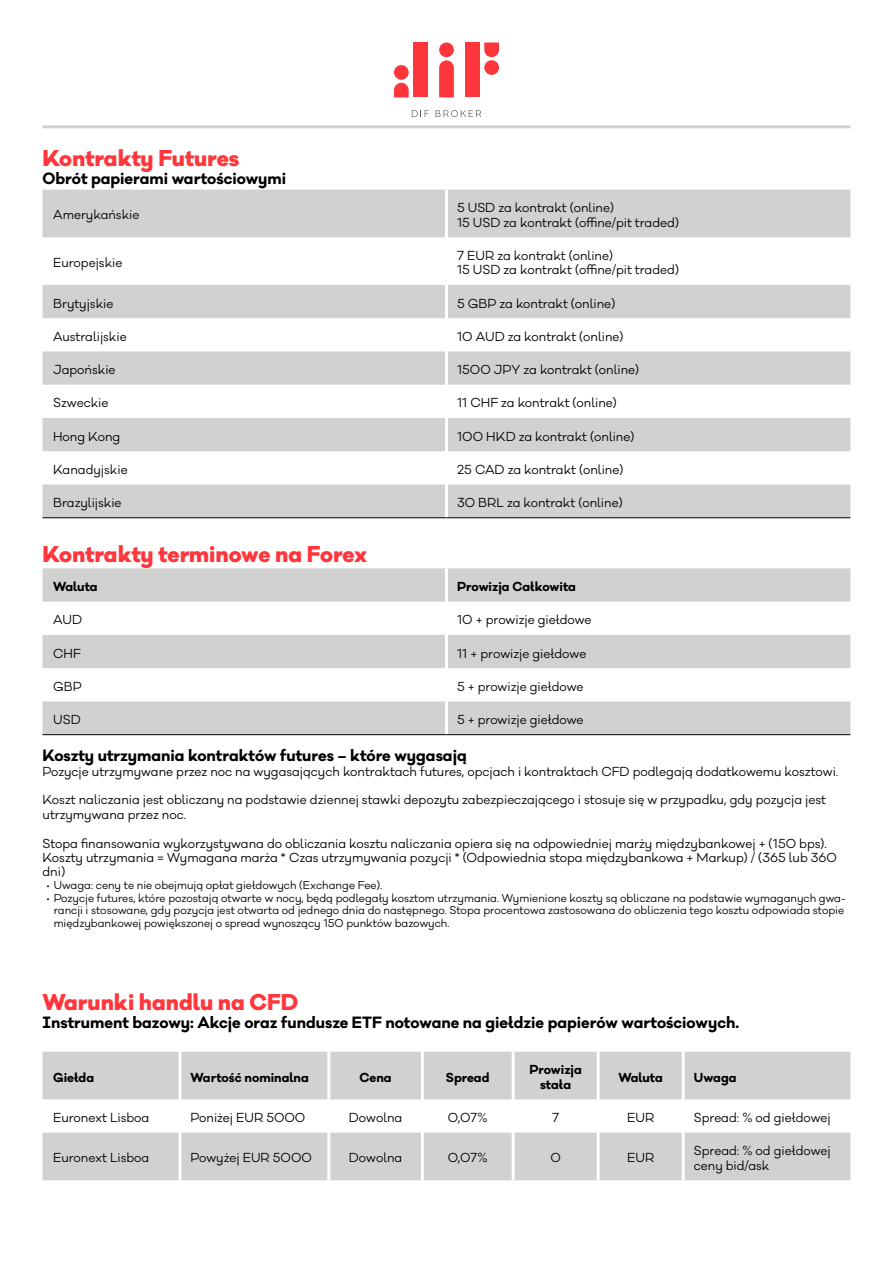
<style>
.page{position:relative;width:893px;height:1263px;background:#fff}
.page>*{position:absolute;margin:0;border:0;box-sizing:border-box;transform-origin:0 0}
.t1{font:800 21px "Galano Classic Alt";color:#ff363b}
.t2{font:700 15px "Galano Classic Alt";color:#000}
.t3{font:12px/14.4px "Galano Classic Alt";color:#000}
.t4{font:700 12px/14.4px "Galano Classic Alt";color:#000;text-align:center}
.t5{font:10.5px "Galano Classic Alt";color:#000}
.s1{font-weight:700}
</style>
<div class="page">
<svg style="left:412px;top:110px;width:17px;height:7px"></svg>
<svg style="left:436px;top:110px;width:45px;height:7px"></svg>
<div style="left:439px;top:43px;width:15px;height:14px;background:#fc363b;border-radius:50%"></div>
<svg style="left:439px;top:60px;width:15px;height:37px"></svg>
<div style="left:465px;top:43px;width:15px;height:54px;background:#fc363b"></div>
<div style="left:484px;top:60px;width:15px;height:15px;background:#fc363b;border-radius:50%"></div>
<svg style="left:484px;top:43px;width:15px;height:14px"></svg>
<div style="left:413px;top:43px;width:15px;height:54px;background:#fc363b"></div>
<div style="left:394px;top:65px;width:15px;height:15px;background:#fc363b;border-radius:50%"></div>
<svg style="left:394px;top:83px;width:15px;height:14px"></svg>
<hr style="left:43px;top:125px;width:807px;height:3px;background:#d1d1d0">
<svg style="left:43px;top:190px;width:807px;height:327px;fill:#d1d1d0"></svg>
<hr style="left:445px;top:190px;width:3px;height:47px;background:#fff">
<hr style="left:445px;top:237px;width:3px;height:48px;background:#fff">
<hr style="left:445px;top:285px;width:3px;height:33px;background:#fff">
<hr style="left:445px;top:318px;width:3px;height:33px;background:#fff">
<hr style="left:445px;top:351px;width:3px;height:34px;background:#fff">
<hr style="left:445px;top:385px;width:3px;height:33px;background:#fff">
<hr style="left:445px;top:418px;width:3px;height:33px;background:#fff">
<hr style="left:445px;top:451px;width:3px;height:33px;background:#fff">
<hr style="left:445px;top:484px;width:3px;height:34px;background:#fff">
<hr style="left:43px;top:517px;width:403px;height:1px;background:#000">
<hr style="left:446px;top:517px;width:404px;height:1px;background:#000">
<svg style="left:43px;top:568px;width:807px;height:166px;fill:#d1d1d0"></svg>
<hr style="left:445px;top:568px;width:3px;height:34px;background:#fff">
<hr style="left:445px;top:602px;width:3px;height:33px;background:#fff">
<hr style="left:445px;top:635px;width:3px;height:33px;background:#fff">
<hr style="left:445px;top:668px;width:3px;height:33px;background:#fff">
<hr style="left:445px;top:701px;width:3px;height:33px;background:#fff">
<hr style="left:43px;top:734px;width:403px;height:1px;background:#000">
<hr style="left:446px;top:734px;width:404px;height:1px;background:#000">
<svg style="left:43px;top:1052px;width:807px;height:128px;fill:#d1d1d0"></svg>
<svg style="left:178px;top:1052px;width:4px;height:47px"></svg>
<hr style="left:327px;top:1052px;width:3px;height:47px;background:#fff">
<hr style="left:421px;top:1052px;width:3px;height:47px;background:#fff">
<hr style="left:512px;top:1052px;width:3px;height:47px;background:#fff">
<hr style="left:597px;top:1052px;width:3px;height:47px;background:#fff">
<hr style="left:682px;top:1052px;width:3px;height:47px;background:#fff">
<hr style="left:178px;top:1099px;width:4px;height:33px;background:#fff">
<hr style="left:327px;top:1099px;width:3px;height:33px;background:#fff">
<hr style="left:421px;top:1099px;width:3px;height:33px;background:#fff">
<hr style="left:512px;top:1099px;width:3px;height:33px;background:#fff">
<hr style="left:597px;top:1099px;width:3px;height:33px;background:#fff">
<hr style="left:682px;top:1099px;width:3px;height:33px;background:#fff">
<svg style="left:178px;top:1133px;width:4px;height:47px"></svg>
<hr style="left:327px;top:1133px;width:3px;height:47px;background:#fff">
<hr style="left:421px;top:1133px;width:3px;height:47px;background:#fff">
<hr style="left:512px;top:1133px;width:3px;height:47px;background:#fff">
<hr style="left:597px;top:1133px;width:3px;height:47px;background:#fff">
<hr style="left:682px;top:1133px;width:3px;height:47px;background:#fff">
<h1 class="t1" style="left:43px;top:143px;width:198px">Kontrakty Futures</h1>
<p class="t2" style="left:43px;top:168px;width:245px">Obrót papierami wartościowymi</p>
<p class="t3" style="left:53px;top:208px;width:88px">Amerykańskie</p>
<p class="t3" style="left:457px;top:201px;width:223px">5 USD za kontrakt (online)<br>15 USD za kontrakt (offine/pit traded)</p>
<p class="t3" style="left:53px;top:256px;width:71px">Europejskie</p>
<p class="t3" style="left:457px;top:248px;width:223px">7 EUR za kontrakt (online)<br>15 USD za kontrakt (offine/pit traded)</p>
<p class="t3" style="left:53px;top:296px;width:62px">Brytyjskie</p>
<p class="t3" style="left:457px;top:296px;width:160px">5 GBP za kontrakt (online)</p>
<p class="t3" style="left:53px;top:329px;width:75px">Australijskie</p>
<p class="t3" style="left:457px;top:329px;width:168px">10 AUD za kontrakt (online)</p>
<p class="t3" style="left:53px;top:363px;width:64px">Japońskie</p>
<p class="t3" style="left:457px;top:363px;width:184px">1500 JPY za kontrakt (online)</p>
<p class="t3" style="left:53px;top:396px;width:57px">Szweckie</p>
<p class="t3" style="left:457px;top:396px;width:161px">11 CHF za kontrakt (online)</p>
<p class="t3" style="left:53px;top:429px;width:69px">Hong Kong</p>
<p class="t3" style="left:457px;top:429px;width:179px">100 HKD za kontrakt (online)</p>
<p class="t3" style="left:53px;top:462px;width:76px">Kanadyjskie</p>
<p class="t3" style="left:457px;top:462px;width:168px">25 CAD za kontrakt (online)</p>
<p class="t3" style="left:53px;top:496px;width:70px">Brazylijskie</p>
<p class="t3" style="left:457px;top:496px;width:167px">30 BRL za kontrakt (online)</p>
<h1 class="t1" style="left:43px;top:540px;width:326px">Kontrakty terminowe na Forex</h1>
<p class="t4" style="left:53px;top:579px;width:46px">Waluta</p>
<p class="t4" style="left:457px;top:579px;width:120px">Prowizja Całkowita</p>
<p class="t3" style="left:53px;top:613px;width:31px">AUD</p>
<p class="t3" style="left:457px;top:613px;width:136px">10 + prowizje giełdowe</p>
<p class="t3" style="left:53px;top:646px;width:29px">CHF</p>
<p class="t3" style="left:457px;top:646px;width:131px">11 + prowizje giełdowe</p>
<p class="t3" style="left:53px;top:679px;width:30px">GBP</p>
<p class="t3" style="left:457px;top:679px;width:128px">5 + prowizje giełdowe</p>
<p class="t3" style="left:53px;top:713px;width:29px">USD</p>
<p class="t3" style="left:457px;top:713px;width:128px">5 + prowizje giełdowe</p>
<p class="t2" style="left:43px;top:745px;width:426px">Koszty utrzymania kontraktów futures – które wygasają</p>
<p class="t3" style="left:43px;top:764px;width:797px">Pozycje utrzymywane przez noc na wygasających kontraktach futures, opcjach i kontraktach CFD podlegają dodatkowemu kosztowi.</p>
<p class="t3" style="left:43px;top:793px;width:785px">Koszt naliczania jest obliczany na podstawie dziennej stawki depozytu zabezpieczającego i stosuje się w przypadku, gdy pozycja jest utrzymywana przez noc.</p>
<p class="t3" style="left:43px;top:836px;width:796px">Stopa finansowania wykorzystywana do obliczania kosztu naliczania opiera się na odpowiedniej marży międzybankowej + (150 bps).<br>Koszty utrzymania = Wymagana marża * Czas utrzymywania pozycji * (Odpowiednia stopa międzybankowa + Markup) / (365 lub 360 dni)</p>
<p class="t5" style="left:47px;top:878px;width:337px"><span class="s1">·</span> Uwaga: ceny te nie obejmują opłat giełdowych (Exchange Fee).</p>
<p class="t5" style="left:47px;top:891px;width:800px"><span class="s1">·</span> Pozycje futures, które pozostają otwarte w nocy, będą podlegały kosztom utrzymania. Wymienione koszty są obliczane na podstawie wymaganych gwa-</p>
<p class="t5" style="left:54px;top:903px;width:792px">rancji i stosowane, gdy pozycja jest otwarta od jednego dnia do następnego. Stopa procentowa zastosowana do obliczenia tego kosztu odpowiada stopie</p>
<p class="t5" style="left:54px;top:916px;width:397px">międzybankowej powiększonej o spread wynoszący 150 punktów bazowych.</p>
<h1 class="t1" style="left:43px;top:987px;width:257px">Warunki handlu na CFD</h1>
<p class="t2" style="left:43px;top:1012px;width:698px">Instrument bazowy: Akcje oraz fundusze ETF notowane na giełdzie papierów wartościowych.</p>
<p class="t4" style="left:53px;top:1070px;width:43px">Giełda</p>
<p class="t4" style="left:191px;top:1070px;width:120px">Wartość nominalna</p>
<p class="t4" style="left:359px;top:1070px;width:34px">Cena</p>
<p class="t4" style="left:446px;top:1070px;width:45px">Spread</p>
<p class="t4" style="left:529px;top:1063px;width:54px">Prowizja stała</p>
<p class="t4" style="left:618px;top:1070px;width:46px">Waluta</p>
<p class="t4" style="left:694px;top:1070px;width:44px">Uwaga</p>
<p class="t3" style="left:53px;top:1110px;width:98px">Euronext Lisboa</p>
<p class="t3" style="left:191px;top:1110px;width:116px">Poniżej EUR 5000</p>
<p class="t3" style="left:349px;top:1110px;width:55px">Dowolna</p>
<p class="t3" style="left:448px;top:1110px;width:42px">0,07%</p>
<p class="t3" style="left:552px;top:1110px;width:9px">7</p>
<p class="t3" style="left:627px;top:1110px;width:29px">EUR</p>
<p class="t3" style="left:694px;top:1110px;width:138px">Spread: % od giełdowej</p>
<p class="t3" style="left:53px;top:1151px;width:98px">Euronext Lisboa</p>
<p class="t3" style="left:191px;top:1151px;width:123px">Powyżej EUR 5000</p>
<p class="t3" style="left:349px;top:1151px;width:55px">Dowolna</p>
<p class="t3" style="left:448px;top:1151px;width:42px">0,07%</p>
<p class="t3" style="left:550px;top:1151px;width:12px">0</p>
<p class="t3" style="left:627px;top:1151px;width:29px">EUR</p>
<p class="t3" style="left:694px;top:1144px;width:138px">Spread: % od giełdowej ceny bid/ask</p>
</div>
